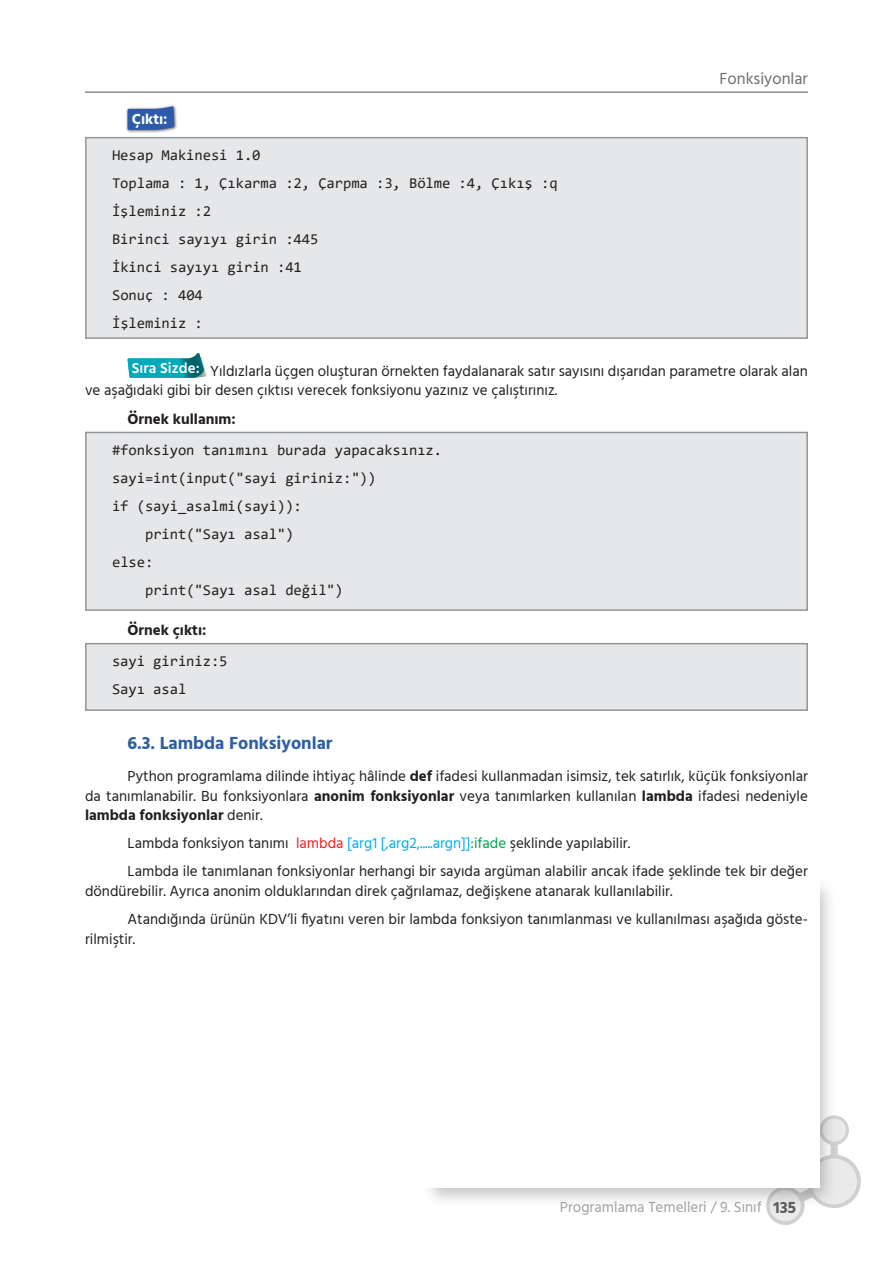
<style>
.page{position:relative;width:893px;height:1263px;background:#fff}
.page>*{position:absolute;margin:0;border:0;box-sizing:border-box;transform-origin:0 0}
.t1{font:700 18px "Hind";color:#2e5fa0}
.t2{font:16.5px "Hind";color:#6c6d70}
.t3{font:15px/19.5px "Hind";color:#231f20}
.t4{font:15px/28px "Consolas";color:#231f20}
.t5{font:15px "Hind";color:#a0a2a5}
.t6{font:700 15px "Hind";color:#231f20}
.t7{font:700 15px "Hind";color:#fff}
.s1{font-weight:700}
.s2{color:#ee1d23}
.s3{color:#00aeef}
.s4{color:#00a54f}
.s5{font-weight:700;font-size:16.5px;color:#5c5c5f}
</style>
<div class="page">
<hr style="left:85px;top:91px;width:723px;height:2px;background:#8a8c8f">
<svg style="left:766px;top:1116px;width:95px;height:109px"></svg>
<div style="left:823px;top:1118px;width:23px;height:24px;background:#eaeaeb;border-radius:50%"></div>
<div style="left:770px;top:1190px;width:31px;height:31px;background:#eaeaeb;border-radius:50%"></div>
<div style="left:811px;top:1158px;width:46px;height:46px;background:#eaeaeb;border-radius:50%"></div>
<div style="left:421px;top:876px;width:416px;height:333px;background:#231f20;opacity:.27"></div>
<div style="left:201px;top:504px;width:618px;height:683px;background:#fff"></div>
<div style="left:125px;top:104px;width:53px;height:30px;background:#231f20;opacity:.75"></div>
<svg style="left:128px;top:106px;width:46px;height:24px"></svg>
<div style="left:86px;top:138px;width:721px;height:200px;background:#e6e7e9"></div>
<div style="left:85px;top:137px;width:723px;height:202px;border:2px solid #939598"></div>
<img style="left:204px;top:366px;width:3px;height:11px">
<svg style="left:127px;top:358px;width:51px;height:20px"></svg>
<img style="left:178px;top:353px;width:26px;height:25px">
<div style="left:86px;top:432px;width:721px;height:178px;background:#e6e7e9"></div>
<div style="left:85px;top:432px;width:723px;height:179px;border:2px solid #939598"></div>
<div style="left:86px;top:644px;width:721px;height:66px;background:#e6e7e9"></div>
<div style="left:85px;top:643px;width:723px;height:68px;border:2px solid #939598"></div>
<p class="t2" style="left:719px;top:67px;width:90px">Fonksiyonlar</p>
<p class="t7" style="left:132px;top:110px;width:37px">Çıktı:</p>
<p class="t4" style="left:112px;top:141px;width:447px">Hesap Makinesi 1.0<br>Toplama : 1, Çıkarma :2, Çarpma :3, Bölme :4, Çıkış :q<br>İşleminiz :2<br>Birinci sayıyı girin :445<br>İkinci sayıyı girin :41<br>Sonuç : 404<br>İşleminiz :</p>
<p class="t3" style="left:85px;top:362px;width:724px;text-indent:47px"><sup>Sıra</sup> <sup>Sizde:</sup> Yıldızlarla üçgen oluşturan örnekten faydalanarak satır sayısını dışarıdan parametre olarak alan ve aşağıdaki gibi bir desen çıktısı verecek fonksiyonu yazınız ve çalıştırınız.</p>
<p class="t6" style="left:128px;top:410px;width:110px">Örnek kullanım:</p>
<p class="t4" style="left:112px;top:435px;width:332px">#fonksiyon tanımını burada yapacaksınız.</p>
<p class="t4" style="left:112px;top:463px;width:266px">sayi=int(input("sayi giriniz:"))</p>
<p class="t4" style="left:112px;top:491px;width:192px">if (sayi_asalmi(sayi)):</p>
<p class="t4" style="left:145px;top:519px;width:150px">print("Sayı asal")</p>
<p class="t4" style="left:112px;top:547px;width:43px">else:</p>
<p class="t4" style="left:145px;top:575px;width:200px">print("Sayı asal değil")</p>
<p class="t6" style="left:128px;top:621px;width:80px">Örnek çıktı:</p>
<p class="t4" style="left:112px;top:647px;width:117px">sayi giriniz:5<br>Sayı asal</p>
<p class="t1" style="left:128px;top:732px;width:207px">6.3. Lambda Fonksiyonlar</p>
<p class="t3" style="left:85px;top:768px;width:724px;text-align:justify;text-indent:43px">Python programlama dilinde ihtiyaç hâlinde <span class="s1">def</span> ifadesi kullanmadan isimsiz, tek satırlık, küçük fonksiyonlar da tanımlanabilir. Bu fonksiyonlara <span class="s1">anonim fonksiyonlar</span> veya tanımlarken kullanılan <span class="s1">lambda</span> ifadesi nedeniyle <span class="s1">lambda fonksiyonlar</span> denir.</p>
<p class="t3" style="left:128px;top:830px;width:682px;line-height:28px">Lambda fonksiyon tanımı <span class="s2">lambda</span> <span class="s3">[arg1 [,arg2,.....argn]]</span><span class="s4">:ifade</span> şeklinde yapılabilir.<br>Lambda ile tanımlanan fonksiyonlar herhangi bir sayıda argüman alabilir ancak ifade şeklinde tek bir değer</p>
<p class="t3" style="left:128px;top:878px;width:682px;line-height:28px;text-indent:-43px">döndürebilir. Ayrıca anonim olduklarından direk çağrılamaz, değişkene atanarak kullanılabilir.<br>Atandığında ürünün KDV’li fiyatını veren bir lambda fonksiyon tanımlanması ve kullanılması aşağıda göste-</p>
<p class="t3" style="left:85px;top:930px;width:52px">rilmiştir.</p>
<p class="t5" style="left:560px;top:1197px;width:238px">Programlama Temelleri / 9. Sınıf <span class="s5">135</span></p>
</div>
